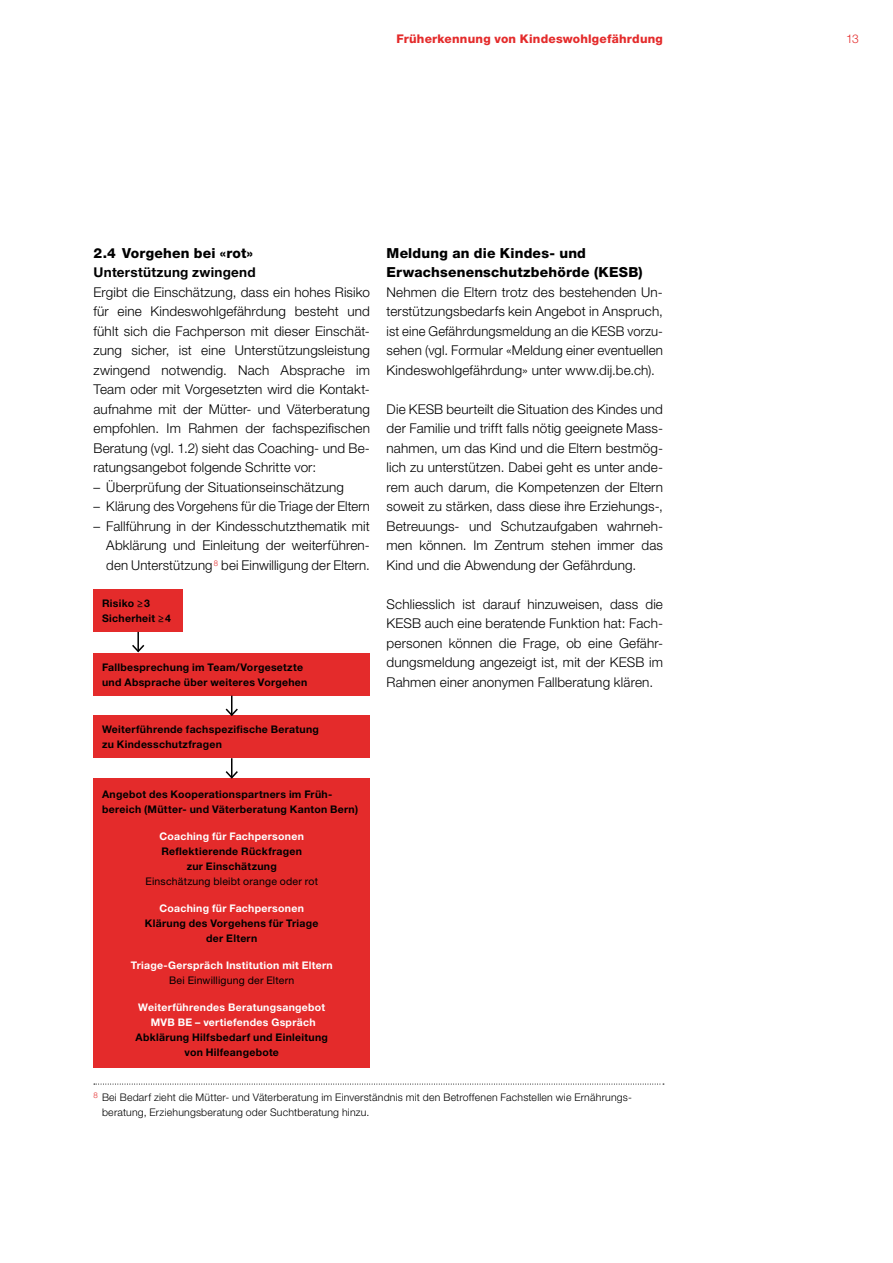
<style>
.page{position:relative;width:893px;height:1263px;background:#fff}
.page>*{position:absolute;margin:0;border:0;box-sizing:border-box;transform-origin:0 0}
.t1{font:800 13.8px/19.5px "Helvetica Neue LT Std";letter-spacing:.015em;color:#000}
.t2{font:300 13.5px/19.5px "Helvetica Neue LT Std";letter-spacing:.01em;color:#000;text-align:justify}
.t3{font:700 13.5px "Helvetica Neue LT Std";letter-spacing:.02em;color:#000}
.t4{font:800 12px "Helvetica Neue LT Std";letter-spacing:.02em;color:#e42b2b}
.t5{font:300 12px "Helvetica Neue LT Std";color:#e42b2b}
.t6{font:700 10.5px/15px "Helvetica Neue LT Std";letter-spacing:.025em;color:#000}
.t7{font:300 10.5px/14.2px "Helvetica Neue LT Std";letter-spacing:.02em;color:#000}
.t8{font:700 10.5px/15px "Helvetica Neue LT Std";letter-spacing:.03em;color:#fff;text-align:center}
.t9{font:10.5px "Helvetica Neue LT Std";letter-spacing:.015em;color:#000}
</style>
<div class="page">
<div style="left:94px;top:589px;width:89px;height:43px;background:#e42b2b"></div>
<div style="left:94px;top:653px;width:276px;height:43px;background:#e42b2b"></div>
<div style="left:94px;top:716px;width:276px;height:42px;background:#e42b2b"></div>
<div style="left:94px;top:778px;width:276px;height:289px;background:#e42b2b"></div>
<svg style="left:132px;top:632px;width:13px;height:21px"></svg>
<svg style="left:224px;top:696px;width:15px;height:20px"></svg>
<svg style="left:225px;top:758px;width:13px;height:21px"></svg>
<svg style="left:94px;top:1084px;width:570px;height:1px"></svg>
<p class="t4" style="left:396px;top:31px;width:268px">Früherkennung von Kindeswohlgefährdung</p>
<p class="t5" style="left:846px;top:31px;width:14px">13</p>
<p class="t1" style="left:94px;top:243px;width:161px">2.4 Vorgehen bei «rot»</p>
<p class="t3" style="left:94px;top:264px;width:164px">Unterstützung zwingend</p>
<p class="t2" style="left:94px;top:282px;width:278px">Ergibt die Einschätzung, dass ein hohes Risiko für eine Kindeswohlgefährdung besteht und fühlt sich die Fachperson mit dieser Einschät&shy;zung sicher, ist eine Unterstützungsleistung zwingend notwendig. Nach Absprache im Team oder mit Vorgesetzten wird die Kontakt&shy;aufnahme mit der Mütter- und Väterberatung empfohlen. Im Rahmen der fachspezifischen Beratung (vgl. 1.2) sieht das Coaching- und Be&shy;ratungsangebot folgende Schritte vor:</p>
<p class="t2" style="left:94px;top:477px;width:252px">– Überprüfung der Situationseinschätzung</p>
<p class="t2" style="left:94px;top:496px;width:278px">– Klärung des Vorgehens für die Triage der Eltern</p>
<p class="t2" style="left:106px;top:516px;width:265px;text-indent:-13px">– Fallführung in der Kindesschutzthematik mit Abklärung und Einleitung der weiterführen&shy;den Unterstützung <sup>8</sup> bei Einwilligung der Eltern.</p>
<p class="t6" style="left:102px;top:595px;width:71px">Risiko ≥3<br>Sicherheit ≥4</p>
<p class="t6" style="left:102px;top:659px;width:207px">Fallbesprechung im Team/Vorgesetzte und Absprache über weiteres Vorgehen</p>
<p class="t6" style="left:102px;top:722px;width:218px">Weiterführende fachspezifische Beratung zu Kindesschutzfragen</p>
<p class="t6" style="left:102px;top:786px;width:258px">Angebot des Kooperationspartners im Früh&shy;bereich (Mütter- und Väterberatung Kanton Bern)</p>
<p class="t8" style="left:160px;top:828px;width:146px">Coaching für Fachpersonen</p>
<p class="t6" style="left:161px;top:843px;width:142px;text-align:center">Reflektierende Rückfragen zur Einschätzung</p>
<p class="t9" style="left:146px;top:875px;width:174px">Einschätzung bleibt orange oder rot</p>
<p class="t8" style="left:160px;top:900px;width:146px">Coaching für Fachpersonen</p>
<p class="t6" style="left:145px;top:915px;width:175px;text-align:center">Klärung des Vorgehens für Triage der Eltern</p>
<p class="t8" style="left:131px;top:957px;width:203px">Triage-Gerspräch Institution mit Eltern</p>
<p class="t9" style="left:169px;top:974px;width:127px">Bei Einwilligung der Eltern</p>
<p class="t8" style="left:138px;top:999px;width:188px">Weiterführendes Beratungsangebot<br>MVB BE – vertiefendes Gspräch</p>
<p class="t6" style="left:136px;top:1029px;width:194px;text-align:center">Abklärung Hilfsbedarf und Einleitung von Hilfeangebote</p>
<p class="t1" style="left:387px;top:243px;width:258px">Meldung an die Kindes- und<br>Erwachsenenschutzbehörde (KESB)</p>
<p class="t2" style="left:387px;top:282px;width:278px">Nehmen die Eltern trotz des bestehenden Un&shy;terstützungsbedarfs kein Angebot in Anspruch, ist eine Gefährdungsmeldung an die KESB vorzu&shy;sehen (vgl. Formular «Meldung einer eventuellen Kindeswohlgefährdung» unter www.dij.be.ch).</p>
<p class="t2" style="left:387px;top:399px;width:278px">Die KESB beurteilt die Situation des Kindes und der Familie und trifft falls nötig geeignete Mass&shy;nahmen, um das Kind und die Eltern bestmög&shy;lich zu unterstützen. Dabei geht es unter ande&shy;rem auch darum, die Kompetenzen der Eltern soweit zu stärken, dass diese ihre Erziehungs-, Betreuungs- und Schutzaufgaben wahrneh&shy;men können. Im Zentrum stehen immer das Kind und die Abwendung der Gefährdung.</p>
<p class="t2" style="left:387px;top:594px;width:278px">Schliesslich ist darauf hinzuweisen, dass die KESB auch eine beratende Funktion hat: Fach&shy;personen können die Frage, ob eine Gefähr&shy;dungsmeldung angezeigt ist, mit der KESB im Rahmen einer anonymen Fallberatung klären.</p>
<p class="t7" style="left:102px;top:1090px;width:531px;text-indent:-9px"><sup>8</sup> Bei Bedarf zieht die Mütter- und Väterberatung im Einverständnis mit den Betroffenen Fachstellen wie Ernährungs&shy;beratung, Erziehungsberatung oder Suchtberatung hinzu.</p>
</div>
